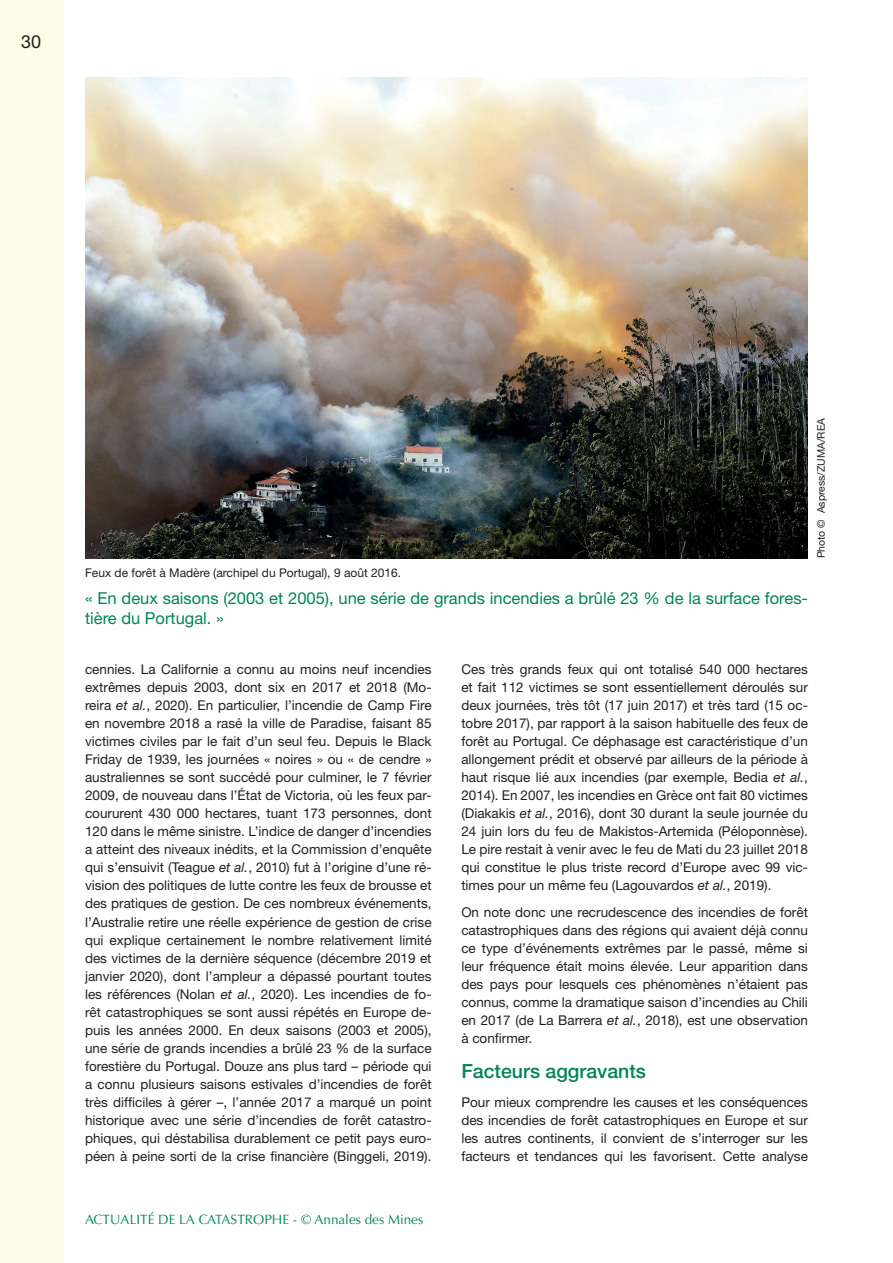
<style>
.page{position:relative;width:893px;height:1263px;background:#fff}
.page>*{position:absolute;margin:0;border:0;box-sizing:border-box;transform-origin:0 0}
.INTER_1{font:500 19.5px "Helvetica Neue";color:#008457}
.t1{font:18px "Helvetica Neue";color:#231f20}
.légende{font:16.5px/19.8px "Helvetica Neue";color:#008457}
.texte_courant{font:13.5px/18px "Helvetica Neue";color:#231f20;text-align:justify}
.t2{font:13.5px "Optima";color:#008457}
.légende-2{font:12px "Helvetica Neue";color:#231f20}
.légende-3{font:10.5px "Helvetica Neue";color:#231f20}
.s1{font-style:italic}
</style>
<div class="page">
<div style="left:0;top:0;width:64px;height:1263px;background:#fdfce8"></div>
<img style="left:85px;top:77px;width:723px;height:481px">
<p class="t1" style="left:21px;top:31px;width:22px">30</p>
<p class="légende-2" style="left:85px;top:566px;width:318px">Feux de forêt à Madère (archipel du Portugal), 9 août 2016.</p>
<p class="légende" style="left:85px;top:588px;width:724px">« En deux saisons (2003 et 2005), une série de grands incendies a brûlé 23 % de la surface fores&shy;tière du Portugal. »</p>
<p class="légende-3" style="left:815px;top:558px;width:142px;rotate:-90deg">Photo © Aspress/ZUMA/REA</p>
<p class="texte_courant" style="left:85px;top:660px;width:348px">cennies. La Californie a connu au moins neuf incendies extrêmes depuis 2003, dont six en 2017 et 2018 (Mo&shy;reira <span class="s1">et al.</span>, 2020). En particulier, l’incendie de Camp Fire en novembre 2018 a rasé la ville de Paradise, faisant 85 victimes civiles par le fait d’un seul feu. Depuis le Black Friday de 1939, les journées « noires » ou « de cendre » australiennes se sont succédé pour culminer, le 7 février 2009, de nouveau dans l’État de Victoria, où les feux par&shy;coururent 430 000 hectares, tuant 173 personnes, dont 120 dans le même sinistre. L’indice de danger d’incendies a atteint des niveaux inédits, et la Commission d’enquête qui s’ensuivit (Teague <span class="s1">et al.</span>, 2010) fut à l’origine d’une ré&shy;vision des politiques de lutte contre les feux de brousse et des pratiques de gestion. De ces nombreux événements, l’Australie retire une réelle expérience de gestion de crise qui explique certainement le nombre relativement limité des victimes de la dernière séquence (décembre 2019 et janvier 2020), dont l’ampleur a dépassé pourtant toutes les références (Nolan <span class="s1">et al.</span>, 2020). Les incendies de fo&shy;rêt catastrophiques se sont aussi répétés en Europe de&shy;puis les années 2000. En deux saisons (2003 et 2005), une série de grands incendies a brûlé 23 % de la surface forestière du Portugal. Douze ans plus tard – période qui a connu plusieurs saisons estivales d’incendies de forêt très difficiles à gérer –, l’année 2017 a marqué un point historique avec une série d’incendies de forêt catastro&shy;phiques, qui déstabilisa durablement ce petit pays euro&shy;péen à peine sorti de la crise financière (Binggeli, 2019).</p>
<p class="texte_courant" style="left:461px;top:660px;width:348px">Ces très grands feux qui ont totalisé 540 000 hectares et fait 112 victimes se sont essentiellement déroulés sur deux journées, très tôt (17 juin 2017) et très tard (15 oc&shy;tobre 2017), par rapport à la saison habituelle des feux de forêt au Portugal. Ce déphasage est caractéristique d’un allongement prédit et observé par ailleurs de la période à haut risque lié aux incendies (par exemple, Bedia <span class="s1">et al.</span>, 2014). En 2007, les incendies en Grèce ont fait 80 victimes (Diakakis <span class="s1">et al.</span>, 2016), dont 30 durant la seule journée du 24 juin lors du feu de Makistos-Artemida (Péloponnèse).<br>Le pire restait à venir avec le feu de Mati du 23 juillet 2018 qui constitue le plus triste record d’Europe avec 99 vic&shy;times pour un même feu (Lagouvardos <span class="s1">et al.</span>, 2019).</p>
<p class="texte_courant" style="left:461px;top:903px;width:348px">On note donc une recrudescence des incendies de forêt catastrophiques dans des régions qui avaient déjà connu ce type d’événements extrêmes par le passé, même si leur fréquence était moins élevée. Leur apparition dans des pays pour lesquels ces phénomènes n’étaient pas connus, comme la dramatique saison d’incendies au Chili en 2017 (de La Barrera <span class="s1">et al.</span>, 2018), est une observation à confirmer.</p>
<p class="INTER_1" style="left:461px;top:1059px;width:186px">Facteurs aggravants</p>
<p class="texte_courant" style="left:461px;top:1093px;width:348px">Pour mieux comprendre les causes et les conséquences des incendies de forêt catastrophiques en Europe et sur les autres continents, il convient de s’interroger sur les facteurs et tendances qui les favorisent. Cette analyse</p>
<p class="t2" style="left:85px;top:1212px;width:340px">ACTUALITÉ DE LA CATASTROPHE - © Annales des Mines</p>
</div>
